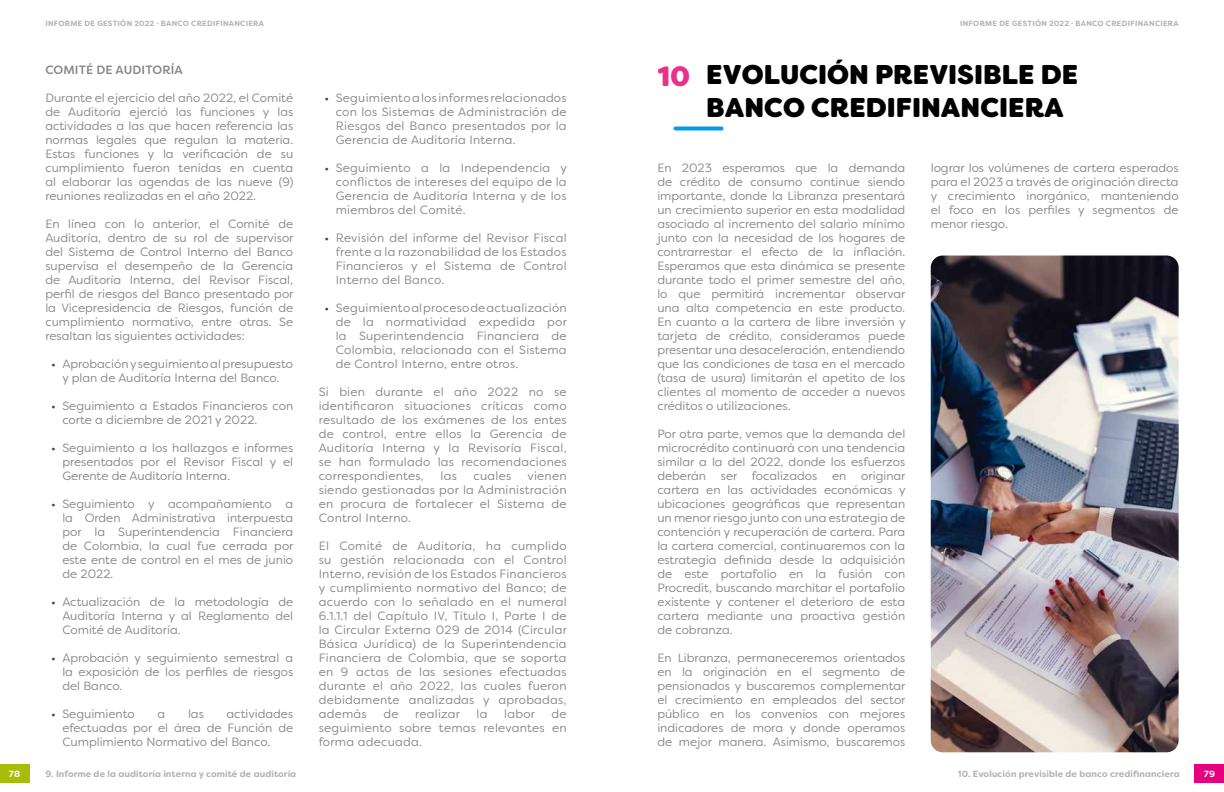
<style>
.page{position:relative;width:1224px;height:792px;background:#fff}
.page>*{position:absolute;margin:0;border:0;box-sizing:border-box;transform-origin:0 0}
.t1{font:800 28px "Filson Soft";color:#e8318a}
.t2{font:800 27.2px/32.6px "Filson Soft";color:#000}
.t3{font:12px/14px "Filson Soft";color:#878787;text-align:justify}
.t4{font:500 12px "Filson Soft";letter-spacing:.01em;color:#878787}
.t5{font:12px "Filson Soft";letter-spacing:.02em;color:#878787}
.t6{font:700 9px "Filson Soft";letter-spacing:.01em;color:#b3b2b2}
.t7{font:700 9px "Filson Soft";color:#fff}
.t8{font:700 7.5px "Filson Soft";letter-spacing:.04em;color:#b3b2b2}
.s1{color:#5c2684}
</style>
<div class="page">
<div style="left:1195px;top:764px;width:29px;height:19px;background:#e6007d"></div>
<div style="left:0;top:764px;width:29px;height:19px;background:#a6be09"></div>
<svg style="left:673px;top:127px;width:50px;height:4px"></svg>
<img style="left:931px;top:256px;width:248px;height:496px">
<p class="t8" style="left:45px;top:19px;width:220px">INFORME DE GESTIÓN 2022 · BANCO CREDIFINANCIERA</p>
<p class="t8" style="left:960px;top:19px;width:220px">INFORME DE GESTIÓN 2022 · BANCO CREDIFINANCIERA</p>
<p class="t4" style="left:45px;top:62px;width:139px">COMITÉ DE AUDITORÍA</p>
<p class="t3" style="left:45px;top:90px;width:249px">Durante el ejercicio del año 2022, el Comité de Auditoría ejerció las funciones y las actividades a las que hacen referencia las normas legales que regulan la materia.<br>Estas funciones y la verificación de su cumplimiento fueron tenidas en cuenta al elaborar las agendas de las nueve (9) reuniones realizadas en el año 2022.</p>
<p class="t3" style="left:45px;top:216px;width:250px">En línea con lo anterior, el Comité de Auditoría, dentro de su rol de supervisor del Sistema de Control Interno del Banco supervisa el desempeño de la Gerencia de Auditoría Interna, del Revisor Fiscal, perfil de riesgos del Banco presentado por la Vicepresidencia de Riesgos, función de cumplimiento normativo, entre otras. Se resaltan las siguientes actividades:</p>
<p class="t3" style="left:51px;top:356px;width:244px;text-align:center"><span class="s1">•</span> Aprobación y seguimiento al presupuesto y plan de Auditoría Interna del Banco.</p>
<p class="t3" style="left:62px;top:398px;width:232px;text-indent:-11px"><span class="s1">•</span> Seguimiento a Estados Financieros con corte a diciembre de 2021 y 2022.</p>
<p class="t3" style="left:62px;top:440px;width:232px;text-indent:-11px"><span class="s1">•</span> Seguimiento a los hallazgos e informes presentados por el Revisor Fiscal y el Gerente de Auditoría Interna.</p>
<p class="t3" style="left:62px;top:496px;width:233px;text-indent:-11px"><span class="s1">•</span> Seguimiento y acompañamiento a la Orden Administrativa interpuesta por la Superintendencia Financiera de Colombia, la cual fue cerrada por este ente de control en el mes de junio de 2022.</p>
<p class="t3" style="left:62px;top:594px;width:232px;text-indent:-11px"><span class="s1">•</span> Actualización de la metodología de Auditoría Interna y al Reglamento del Comité de Auditoría.</p>
<p class="t3" style="left:62px;top:650px;width:232px;text-indent:-11px"><span class="s1">•</span> Aprobación y seguimiento semestral a la exposición de los perfiles de riesgos del Banco.</p>
<p class="t3" style="left:51px;top:706px;width:85px"><span class="s1">•</span> Seguimiento</p>
<p class="t3" style="left:158px;top:706px;width:9px">a</p>
<p class="t3" style="left:188px;top:706px;width:17px">las</p>
<p class="t3" style="left:62px;top:706px;width:232px;text-indent:164px">actividades efectuadas por el área de Función de Cumplimiento Normativo del Banco.</p>
<p class="t3" style="left:336px;top:90px;width:232px;text-indent:-11px"><span class="s1">•</span> Seguimiento a los informes relacionados con los Sistemas de Administración de Riesgos del Banco presentados por la Gerencia de Auditoría Interna.</p>
<p class="t3" style="left:336px;top:160px;width:233px;text-indent:-11px"><span class="s1">•</span> Seguimiento a la Independencia y conflictos de intereses del equipo de la Gerencia de Auditoría Interna y de los miembros del Comité.</p>
<p class="t3" style="left:336px;top:230px;width:232px;text-indent:-11px"><span class="s1">•</span> Revisión del informe del Revisor Fiscal frente a la razonabilidad de los Estados Financieros y el Sistema de Control Interno del Banco.</p>
<p class="t3" style="left:336px;top:300px;width:233px;text-indent:-11px"><span class="s1">•</span> Seguimiento al proceso de actualización de la normatividad expedida por la Superintendencia Financiera de Colombia, relacionada con el Sistema de Control Interno, entre otros.</p>
<p class="t3" style="left:319px;top:384px;width:249px">Si bien durante el año 2022 no se identificaron situaciones críticas como resultado de los exámenes de los entes de control, entre ellos la Gerencia de Auditoría Interna y la Revisoría Fiscal, se han formulado las recomendaciones correspondientes,</p>
<p class="t3" style="left:441px;top:468px;width:18px">las</p>
<p class="t3" style="left:473px;top:468px;width:39px">cuales</p>
<p class="t3" style="left:319px;top:468px;width:249px;text-indent:209px">vienen siendo gestionadas por la Administración en procura de fortalecer el Sistema de Control Interno.</p>
<p class="t3" style="left:319px;top:538px;width:250px">El Comité de Auditoría, ha cumplido su gestión relacionada con el Control Interno, revisión de los Estados Financieros y cumplimiento normativo del Banco; de acuerdo con lo señalado en el numeral 6.1.1.1 del Capítulo IV, Título I, Parte I de la Circular Externa 029 de 2014 (Circular Básica Jurídica) de la Superintendencia Financiera de Colombia, que se soporta en 9 actas de las sesiones efectuadas durante el año 2022, las cuales fueron debidamente analizadas y aprobadas, además</p>
<p class="t3" style="left:319px;top:706px;width:249px;text-indent:233px">de seguimiento sobre temas relevantes en forma adecuada.</p>
<p class="t3" style="left:383px;top:706px;width:17px">de</p>
<p class="t5" style="left:415px;top:706px;width:46px">realizar</p>
<p class="t3" style="left:477px;top:706px;width:12px">la</p>
<p class="t3" style="left:504px;top:706px;width:32px">labor</p>
<h1 class="t1" style="left:658px;top:58px;width:34px">10</h1>
<h2 class="t2" style="left:706px;top:58px;width:373px">EVOLUCIÓN PREVISIBLE DE<br>BANCO CREDIFINANCIERA</h2>
<p class="t3" style="left:657px;top:160px;width:250px">En 2023 esperamos que la demanda de crédito de consumo continue siendo importante, donde la Libranza presentará un crecimiento superior en esta modalidad asociado al incremento del salario mínimo junto con la necesidad de los hogares de contrarrestar el efecto de la inflación.<br>Esperamos que esta dinámica se presente durante todo el primer semestre del año, lo que permitirá incrementar observar una alta competencia en este producto.<br>En cuanto a la cartera de libre inversión y tarjeta de crédito, consideramos puede presentar una desaceleración, entendiendo que las condiciones de tasa en el mercado (tasa de usura) limitarán el apetito de los clientes al momento de acceder a nuevos créditos o utilizaciones.</p>
<p class="t3" style="left:657px;top:426px;width:250px">Por otra parte, vemos que la demanda del microcrédito continuará con una tendencia similar a la del 2022, donde los esfuerzos deberán ser focalizados en originar cartera en las actividades económicas y ubicaciones geográficas que representan un menor riesgo junto con una estrategia de contención y recuperación de cartera. Para la cartera comercial, continuaremos con la estrategia definida desde la adquisición de este portafolio en la fusión con Procredit, buscando marchitar el portafolio existente y contener el deterioro de esta cartera mediante una proactiva gestión de cobranza.</p>
<p class="t3" style="left:657px;top:650px;width:250px">En Libranza, permaneceremos orientados en la originación en el segmento de pensionados y buscaremos complementar el crecimiento en empleados del sector público en los convenios con mejores indicadores de mora y donde operamos de mejor manera. Asimismo, buscaremos</p>
<p class="t3" style="left:931px;top:160px;width:249px">lograr los volúmenes de cartera esperados para el 2023 a través de originación directa y crecimiento inorgánico, manteniendo el foco en los perfiles y segmentos de menor riesgo.</p>
<p class="t7" style="left:9px;top:768px;width:13px">78</p>
<p class="t6" style="left:45px;top:768px;width:252px">9. Informe de la auditoría interna y comité de auditoría</p>
<p class="t6" style="left:958px;top:768px;width:223px">10. Evolución previsible de banco credifinanciera</p>
<p class="t7" style="left:1204px;top:768px;width:12px">79</p>
</div>
